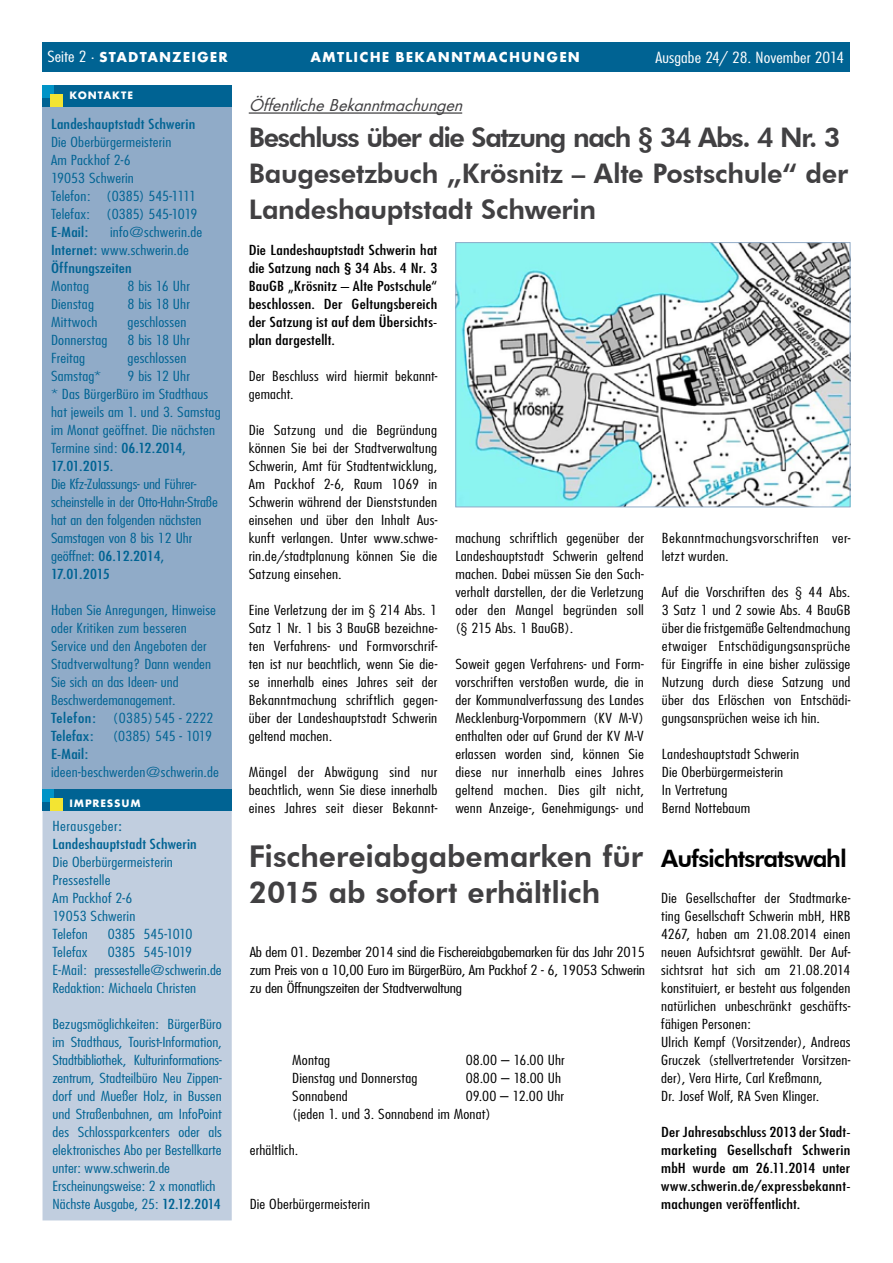
<style>
.page{position:relative;width:893px;height:1263px;background:#fff}
.page>*{position:absolute;margin:0;border:0;box-sizing:border-box;transform-origin:0 0}
.t1{font:800 30px/36px "Futura BT";letter-spacing:-.005em;color:#414042}
.t2{font:800 27px/36px "Futura BT";letter-spacing:-.015em;color:#414042}
.t3{font:800 24px "Futura BT";letter-spacing:-.04em;color:#000}
.t4{font:italic 18px "Futura TOT Boo";color:#414042}
.t5{font:700 15px "Futura TOT";letter-spacing:.075em;color:#fff}
.t6{font:300 condensed 15px "Futura";color:#fff;scale:1.25 1}
.t7{font:300 condensed 13.5px/18px "Futura";letter-spacing:.01em;color:#000;text-align:justify;scale:1.26 1}
.t8{font:300 condensed 13.5px/18px "Futura";letter-spacing:.005em;color:#006393;scale:1.25 1}
.t9{font:300 condensed 13.5px/18px "Futura";letter-spacing:.01em;color:#000;scale:1.25 1}
.t10{font:condensed 13.5px/18px "Futura";letter-spacing:.01em;color:#000;text-align:justify;scale:1.25 1}
.t11{font:300 condensed 13.5px/18px "Futura";letter-spacing:.01em;color:#000;text-align:justify;scale:1.3 1}
.t12{font:condensed 13.5px/18px "Futura";letter-spacing:.01em;color:#006393;scale:1.25 1}
.t13{font:300 condensed 13.5px/18px "Futura";letter-spacing:.01em;color:#000;scale:1.23 1}
.t14{font:300 condensed 13.5px "Futura";letter-spacing:-.02em;color:#006393;scale:1.25 1}
.t15{font:condensed 13.5px "Futura";letter-spacing:.03em;color:#006393;scale:1.25 1}
.t16{font:700 11.25px "Futura TOT";letter-spacing:.075em;color:#fff}
.s1{font-family:"Futura";font-weight:300;font-stretch:condensed}
.s2{font-weight:400}
.s3{font-weight:300}
</style>
<div class="page">
<div style="left:43px;top:43px;width:807px;height:29px;background:#006393"></div>
<div style="left:43px;top:106px;width:189px;height:697px;background:#90abc8"></div>
<div style="left:43px;top:85px;width:189px;height:22px;background:#006393"></div>
<div style="left:43px;top:85px;width:11px;height:13px;background:#0094c7"></div>
<div style="left:51px;top:94px;width:12px;height:12px;background:#f3e432"></div>
<div style="left:43px;top:811px;width:188px;height:409px;background:#c1cedf"></div>
<div style="left:43px;top:810px;width:189px;height:410px;border:2px solid #c1cedf"></div>
<div style="left:43px;top:789px;width:189px;height:21px;background:#006393"></div>
<div style="left:43px;top:790px;width:11px;height:12px;background:#0094c7"></div>
<div style="left:51px;top:798px;width:12px;height:12px;background:#f3e432"></div>
<hr style="left:249px;top:112px;width:213px;height:2px;background:#414042">
<img style="left:457px;top:244px;width:391px;height:261px">
<div style="left:455px;top:242px;width:395px;height:265px;border:1px solid #90abc8"></div>
<p class="t6" style="left:48px;top:47px;width:153px">Ausgabe 24/ 28. November 2014</p>
<p class="t5" style="left:312px;top:48px;width:271px">AMTLICHE BEKANNTMACHUNGEN</p>
<p class="t6" style="left:655px;top:48px;width:153px">Ausgabe 24/ 28. November 2014</p>
<p class="t5" style="left:661px;top:48px;width:183px">STADTANZEIGER <span class="s1">· Seite 2</span></p>
<p class="t5" style="left:48px;top:48px;width:182px"><span class="s1">Seite 2 ·</span>STADTANZEIGER</p>
<p class="t16" style="left:70px;top:88px;width:65px">KONTAKTE</p>
<p class="t12" style="left:51px;top:115px;width:117px">Landeshauptstadt Schwerin</p>
<p class="t8" style="left:51px;top:133px;width:119px">Die Oberbürgermeisterin<br>Am Packhof 2-6<br>19053 Schwerin<br>Telefon: (0385) 545-1111<br>Telefax: (0385) 545-1019</p>
<p class="t12" style="left:51px;top:223px;width:31px">E-Mail:</p>
<p class="t8" style="left:51px;top:223px;width:123px;text-indent:59px">info@schwerin.de<br><span class="s2">Internet:</span> www.schwerin.de<br><span class="s2">Öffnungszeiten</span></p>
<p class="t8" style="left:51px;top:277px;width:32px">Montag</p>
<p class="t8" style="left:128px;top:277px;width:51px">8 bis 16 Uhr</p>
<p class="t8" style="left:51px;top:295px;width:36px">Dienstag</p>
<p class="t8" style="left:128px;top:295px;width:51px">8 bis 18 Uhr</p>
<p class="t8" style="left:51px;top:313px;width:39px">Mittwoch</p>
<p class="t8" style="left:128px;top:313px;width:49px">geschlossen</p>
<p class="t8" style="left:51px;top:331px;width:47px">Donnerstag</p>
<p class="t8" style="left:128px;top:331px;width:51px">8 bis 18 Uhr</p>
<p class="t8" style="left:51px;top:349px;width:29px">Freitag</p>
<p class="t8" style="left:128px;top:349px;width:49px">geschlossen</p>
<p class="t8" style="left:51px;top:367px;width:42px">Samstag*</p>
<p class="t8" style="left:51px;top:367px;width:137px;text-indent:77px">9 bis 12 Uhr<br>* Das BürgerBüro im Stadthaus hat jeweils am 1. und 3. Samstag im Monat geöffnet. Die nächsten<br>Termine sind: <span class="s2">06.12.2014,<br>17.01.2015.</span></p>
<p class="t8" style="left:51px;top:475px;width:135px">Die Kfz-Zulassungs- und Führer&shy;scheinstelle in der Otto-Hahn-Straße hat an den folgenden nächsten<br>Samstagen von 8 bis 12 Uhr geöffnet: <span class="s2">06.12.2014,<br>17.01.2015</span></p>
<p class="t8" style="left:51px;top:601px;width:133px">Haben Sie Anregungen, Hinweise oder Kritiken zum besseren<br>Service und den Angeboten der<br>Stadtverwaltung? Dann wenden<br>Sie sich an das Ideen- und<br>Beschwerdemanagement.</p>
<p class="t15" style="left:51px;top:710px;width:37px">Telefon:</p>
<p class="t8" style="left:113px;top:709px;width:82px">(0385) 545 - 2222</p>
<p class="t12" style="left:51px;top:727px;width:35px">Telefax:</p>
<p class="t14" style="left:113px;top:728px;width:81px">(0385) 545 - 1019</p>
<p class="t12" style="left:51px;top:745px;width:31px">E-Mail:</p>
<p class="t8" style="left:51px;top:763px;width:136px">ideen-beschwerden@schwerin.de</p>
<p class="t16" style="left:70px;top:796px;width:31px">IMPRESS</p>
<p class="t16" style="left:121px;top:796px;width:21px">UM</p>
<p class="t12" style="left:53px;top:817px;width:117px"><span class="s3">Herausgeber</span>:<br>Landeshauptstadt Schwerin</p>
<p class="t8" style="left:53px;top:853px;width:98px">Die Oberbürgermeisterin<br>Pressestelle<br>Am Packhof 2-6<br>19053 Schwerin<br>Telefon</p>
<p class="t14" style="left:108px;top:926px;width:69px">0385 545-1010</p>
<p class="t8" style="left:53px;top:943px;width:30px">Telefax</p>
<p class="t8" style="left:53px;top:943px;width:137px;text-indent:55px">0385 545-1019<br>E-Mail: pressestelle@schwerin.de<br>Redaktion: Michaela Christen</p>
<p class="t8" style="left:53px;top:1015px;width:137px">Bezugsmöglichkeiten: BürgerBüro im Stadthaus, Tourist-Information, Stadtbibliothek, Kulturinformations&shy;zentrum, Stadteilbüro Neu Zippen&shy;dorf und Mueßer Holz, in Bussen und Straßenbahnen, am InfoPoint des Schlossparkcenters oder als elektronisches Abo per Bestellkarte unter: www.schwerin.de Erscheinungsweise: 2 x monatlich Nächste Ausgabe, 25: <span class="s2">12.12.2014</span></p>
<h3 class="t4" style="left:249px;top:95px;width:221px">ÖffentlicheBekanntmachungen</h3>
<h2 class="t2" style="left:249px;top:119px;width:601px">Beschluss über die Satzung nach § 34 Abs. 4 Nr. 3<br>Baugesetzbuch „Krösnitz – Alte Postschule“ der<br>Landeshauptstadt Schwerin</h2>
<p class="t10" style="left:249px;top:241px;width:152px">Die Landeshauptstadt Schwerin hat die Satzung nach § 34 Abs. 4 Nr. 3<br>BauGB „Krösnitz – Alte Postschule“ beschlossen. Der Geltungsbereich der Satzung ist auf dem Übersichts&shy;plan dargestellt.</p>
<p class="t13" style="left:249px;top:367px;width:155px">Der Beschluss wird hiermit bekannt&shy;gemacht.</p>
<p class="t7" style="left:249px;top:421px;width:151px">Die Satzung und die Begründung können Sie bei der Stadtverwaltung Schwerin, Amt für Stadtentwicklung, Am Packhof 2-6, Raum 1069 in Schwerin während der Dienststunden einsehen und über den Inhalt Aus&shy;kunft verlangen. Unter www.schwe&shy;rin.de/stadtplanung können Sie die Satzung einsehen.</p>
<p class="t7" style="left:249px;top:601px;width:151px">Eine Verletzung der im § 214 Abs. 1<br>Satz 1 Nr. 1 bis 3 BauGB bezeichne&shy;ten Verfahrens- und Formvorschrif&shy;ten ist nur beachtlich, wenn Sie die&shy;se innerhalb eines Jahres seit der Bekanntmachung schriftlich gegen&shy;über der Landeshauptstadt Schwerin geltend machen.</p>
<p class="t7" style="left:249px;top:763px;width:151px">Mängel der Abwägung sind nur beachtlich, wenn Sie diese innerhalb eines Jahres seit dieser Bekannt-</p>
<p class="t7" style="left:662px;top:529px;width:151px">Bekanntmachungsvorschriften ver&shy;letzt wurden.</p>
<p class="t7" style="left:662px;top:583px;width:151px">Auf die Vorschriften des § 44 Abs.<br>3 Satz 1 und 2 sowie Abs. 4 BauGB über die fristgemäße Geltendmachung etwaiger Entschädigungsansprüche für Eingriffe in eine bisher zulässige Nutzung durch diese Satzung und über das Erlöschen von Entschädi&shy;gungsansprüchen weise ich hin.</p>
<p class="t7" style="left:662px;top:745px;width:110px;text-align:left">Landeshauptstadt Schwerin<br>Die Oberbürgermeisterin<br>In Vertretung<br>Bernd Nottebaum</p>
<p class="t7" style="left:455px;top:529px;width:151px">machung schriftlich gegenüber der Landeshauptstadt Schwerin geltend machen. Dabei müssen Sie den Sach&shy;verhalt darstellen, der die Verletzung oder den Mangel begründen soll (§ 215 Abs. 1 BauGB).</p>
<p class="t7" style="left:455px;top:655px;width:151px">Soweit gegen Verfahrens- und Form&shy;vorschriften verstoßen wurde, die in der Kommunalverfassung des Landes Mecklenburg-Vorpommern (KV M-V) enthalten oder auf Grund der KV M-V erlassen worden sind, können Sie diese nur innerhalb eines Jahres geltend machen. Dies gilt nicht, wenn Anzeige-, Genehmigungs- und</p>
<h1 class="t1" style="left:249px;top:838px;width:396px">Fischereiabgabemarken für<br>2015 ab sofort erhältlich</h1>
<p class="t11" style="left:250px;top:943px;width:306px">Ab dem 01. Dezember 2014 sind die Fischereiabgabemarken für das Jahr 2015 zum Preis von a 10,00 Euro im BürgerBüro, Am Packhof 2 - 6, 19053 Schwerin zu den Öffnungszeiten der Stadtverwaltung</p>
<p class="t9" style="left:292px;top:1051px;width:32px">Montag</p>
<p class="t9" style="left:466px;top:1051px;width:81px">08.00 – 16.00 Uhr</p>
<p class="t9" style="left:292px;top:1069px;width:102px">Dienstag und Donnerstag</p>
<p class="t9" style="left:466px;top:1069px;width:78px">08.00 – 18.00 Uh</p>
<p class="t9" style="left:292px;top:1087px;width:46px">Sonnabend</p>
<p class="t9" style="left:292px;top:1087px;width:219px;text-indent:173px">09.00 – 12.00 Uhr (jeden 1. und 3. Sonnabend im Monat)</p>
<p class="t9" style="left:250px;top:1141px;width:40px">erhältlich.</p>
<p class="t9" style="left:250px;top:1195px;width:98px">Die Oberbürgermeisterin</p>
<h3 class="t3" style="left:661px;top:844px;width:187px">Aufsichtsratswahl</h3>
<p class="t9" style="left:661px;top:889px;width:153px">Die Gesellschafter der Stadtmarke&shy;ting Gesellschaft Schwerin mbH, HRB 4267, haben am 21.08.2014 einen neuen Aufsichtsrat gewählt. Der Auf&shy;sichtsrat hat sich am 21.08.2014 konstituiert, er besteht aus folgenden natürlichen unbeschränkt geschäfts&shy;fähigen Personen:<br>Ulrich Kempf (Vorsitzender), Andreas Gruczek (stellvertretender Vorsitzen&shy;der), Vera Hirte, Carl Kreßmann,<br>Dr. Josef Wolf, RA Sven Klinger.</p>
<p class="t10" style="left:661px;top:1123px;width:153px">Der Jahresabschluss 2013 der Stadt&shy;marketing Gesellschaft Schwerin mbH wurde am 26.11.2014 unter www.schwerin.de/expressbekannt&shy;machungen veröffentlicht.</p>
</div>
